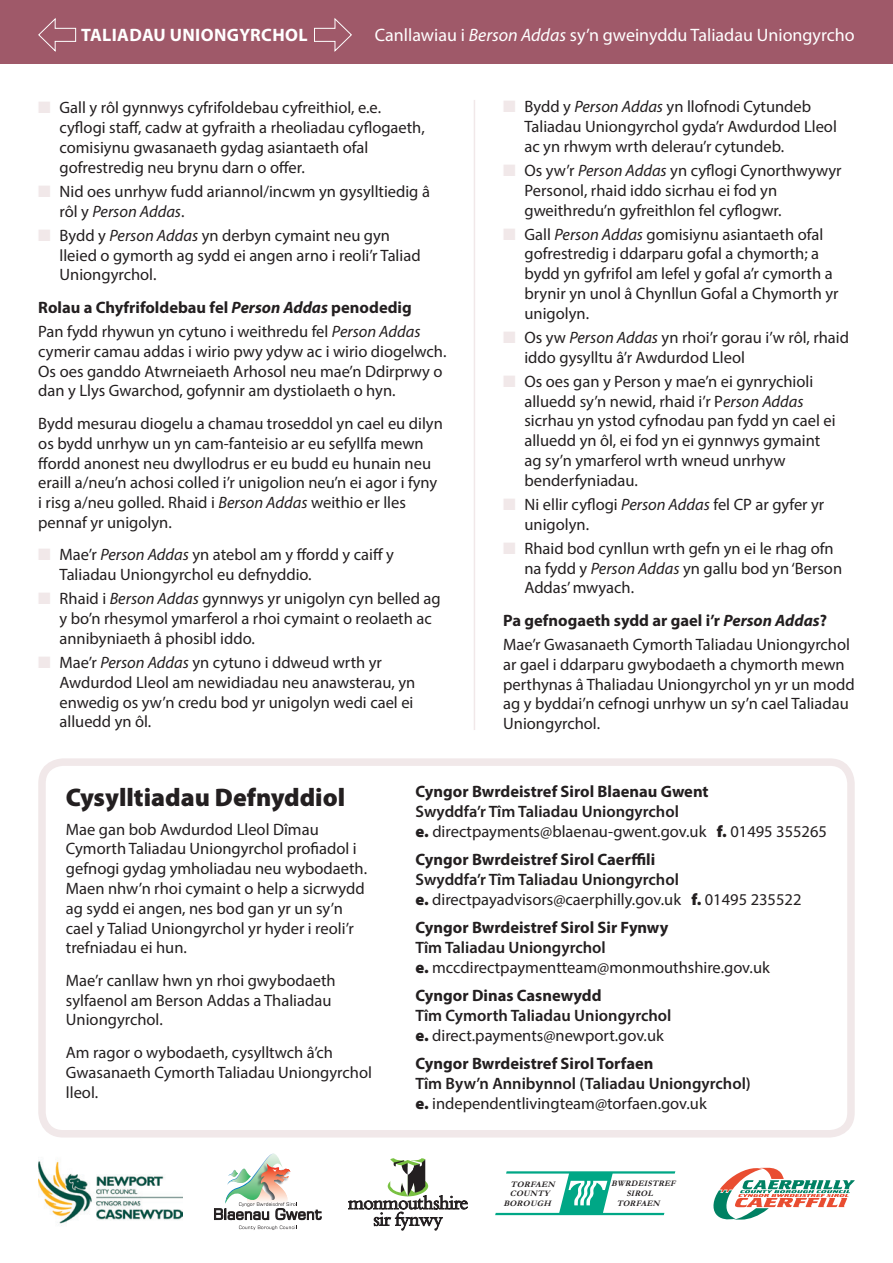
<style>
.page{position:relative;width:893px;height:1263px;background:#fff}
.page>*{position:absolute;margin:0;border:0;box-sizing:border-box;transform-origin:0 0}
.t1{font:900 25.5px "Myriad Pro";color:#231f20}
.t2{font:18px "Myriad Pro";color:#fff}
.t3{font:700 18px "Myriad Pro";letter-spacing:.02em;color:#fff}
.t4{font:16.5px/19.8px "Myriad Pro";color:#231f20}
.t5{font:700 16.5px "Myriad Pro";color:#231f20}
.t6{font:600 16.5px/19.8px "Myriad Pro";color:#231f20}
.t7{font:italic 700 8.4px "Garamond";color:#231f20}
.s1{font-style:italic}
.s2{color:#f1e8e9}
.s3{font-weight:700}
.s4{font-weight:700;font-style:italic}
.s5{font-weight:600}
.s6{font-weight:900}
.s7{font-weight:400}
</style>
<div class="page">
<div style="left:38px;top:758px;width:817px;height:379px;border:8px solid #f1e8e9;border-radius:21px"></div>
<div style="left:0;top:0;width:893px;height:64px;background:#9f5969"></div>
<svg style="left:214px;top:1153px;width:108px;height:77px"></svg>
<img style="left:39px;top:1160px;width:144px;height:64px">
<svg style="left:348px;top:1158px;width:120px;height:72px"></svg>
<svg style="left:495px;top:1171px;width:180px;height:44px"></svg>
<svg style="left:713px;top:1167px;width:142px;height:53px"></svg>
<hr style="left:474px;top:100px;width:1px;height:630px;background:#f1e8e9">
<svg style="left:38px;top:18px;width:38px;height:34px"></svg>
<svg style="left:314px;top:18px;width:38px;height:34px"></svg>
<p class="t3" style="left:81px;top:23px;width:228px">Taliadau Uniongyrchol</p>
<p class="t2" style="left:375px;top:24px;width:481px">Canllawiau i <span class="s1">Berson Addas</span> sy’n gweinyddu Taliadau Uniongyrcho</p>
<p class="t4" style="left:60px;top:98px;width:367px;text-indent:-21px"><span class="s2">■</span> Gall y rôl gynnwys cyfrifoldebau cyfreithiol, e.e. cyflogi staff, cadw at gyfraith a rheoliadau cyflogaeth, comisiynu gwasanaeth gydag asiantaeth ofal gofrestredig neu brynu darn o offer.</p>
<p class="t4" style="left:60px;top:181px;width:372px;text-indent:-21px"><span class="s2">■</span> Nid oes unrhyw fudd ariannol/incwm yn gysylltiedig â rôl y <span class="s1">Person Addas</span>.</p>
<p class="t4" style="left:60px;top:225px;width:363px;text-indent:-21px"><span class="s2">■</span> Bydd y <span class="s1">Person Addas</span> yn derbyn cymaint neu gyn lleied o gymorth ag sydd ei angen arno i reoli’r Taliad<br>Uniongyrchol.</p>
<p class="t4" style="left:38px;top:295px;width:384px;line-height:24px"><span class="s3">Rolau a Chyfrifoldebau fel</span> <span class="s4">Person Addas</span> <span class="s3">penodedig<br></span>Pan fydd rhywun yn cytuno i weithredu fel <span class="s1">Person Addas</span></p>
<p class="t4" style="left:38px;top:341px;width:410px">cymerir camau addas i wirio pwy ydyw ac i wirio diogelwch.<br>Os oes ganddo Atwrneiaeth Arhosol neu mae’n Ddirprwy o dan y Llys Gwarchod, gofynnir am dystiolaeth o hyn.</p>
<p class="t4" style="left:38px;top:413px;width:406px">Bydd mesurau diogelu a chamau troseddol yn cael eu dilyn os bydd unrhyw un yn cam-fanteisio ar eu sefyllfa mewn ffordd anonest neu dwyllodrus er eu budd eu hunain neu eraill a/neu’n achosi colled i’r unigolion neu’n ei agor i fyny i risg a/neu golled. Rhaid i <span class="s1">Berson Addas</span> weithio er lles pennaf yr unigolyn.</p>
<p class="t4" style="left:60px;top:545px;width:336px;text-indent:-21px"><span class="s2">■</span> Mae’r <span class="s1">Person Addas</span> yn atebol am y ffordd y caiff y<br>Taliadau Uniongyrchol eu defnyddio.</p>
<p class="t4" style="left:60px;top:589px;width:383px;text-indent:-21px"><span class="s2">■</span> Rhaid i <span class="s1">Berson Addas</span> gynnwys yr unigolyn cyn belled ag y bo’n rhesymol ymarferol a rhoi cymaint o reolaeth ac annibyniaeth â phosibl iddo.</p>
<p class="t4" style="left:60px;top:652px;width:357px;text-indent:-21px"><span class="s2">■</span> Mae’r <span class="s1">Person Addas</span> yn cytuno i ddweud wrth yr Awdurdod Lleol am newidiadau neu anawsterau, yn enwedig os yw’n credu bod yr unigolyn wedi cael ei alluedd yn ôl.</p>
<p class="t4" style="left:524px;top:97px;width:314px;text-indent:-21px"><span class="s2">■</span> Bydd y <span class="s1">Person Addas</span> yn llofnodi Cytundeb<br>Taliadau Uniongyrchol gyda’r Awdurdod Lleol ac yn rhwym wrth delerau’r cytundeb.</p>
<p class="t4" style="left:524px;top:160px;width:319px;text-indent:-21px"><span class="s2">■</span> Os yw’r <span class="s1">Person Addas</span> yn cyflogi Cynorthwywyr<br>Personol, rhaid iddo sicrhau ei fod yn gweithredu’n gyfreithlon fel cyflogwr.</p>
<p class="t4" style="left:524px;top:224px;width:316px;text-indent:-21px"><span class="s2">■</span> Gall <span class="s1">Person Addas</span> gomisiynu asiantaeth ofal gofrestredig i ddarparu gofal a chymorth; a bydd yn gyfrifol am lefel y gofal a’r cymorth a brynir yn unol â Chynllun Gofal a Chymorth yr unigolyn.</p>
<p class="t4" style="left:524px;top:327px;width:326px;text-indent:-21px"><span class="s2">■</span> Os yw <span class="s1">Person Addas</span> yn rhoi’r gorau i’w rôl, rhaid iddo gysylltu â’r Awdurdod Lleol</p>
<p class="t4" style="left:524px;top:371px;width:313px;text-indent:-21px"><span class="s2">■</span> Os oes gan y Person y mae’n ei gynrychioli alluedd sy’n newid, rhaid i’r P<span class="s1">erson Addas </span>sicrhau yn ystod cyfnodau pan fydd yn cael ei alluedd yn ôl, ei fod yn ei gynnwys gymaint ag sy’n ymarferol wrth wneud unrhyw benderfyniadau.</p>
<p class="t4" style="left:524px;top:494px;width:301px;text-indent:-21px"><span class="s2">■</span> Ni ellir cyflogi <span class="s1">Person Addas</span> fel CP ar gyfer yr unigolyn.</p>
<p class="t4" style="left:524px;top:538px;width:319px;text-indent:-21px"><span class="s2">■</span> Rhaid bod cynllun wrth gefn yn ei le rhag ofn na fydd y <span class="s1">Person Addas</span> yn gallu bod yn ‘Berson<br>Addas’ mwyach.</p>
<p class="t4" style="left:503px;top:608px;width:348px;line-height:24px"><span class="s3">Pa gefnogaeth sydd ar gael i’r</span> <span class="s4">Person Addas</span><span class="s3">?<br></span>Mae’r Gwasanaeth Cymorth Taliadau Uniongyrchol</p>
<p class="t4" style="left:503px;top:654px;width:353px">ar gael i ddarparu gwybodaeth a chymorth mewn perthynas â Thaliadau Uniongyrchol yn yr un modd ag y byddai’n cefnogi unrhyw un sy’n cael Taliadau Uniongyrchol.</p>
<h1 class="t1" style="left:66px;top:780px;width:281px">Cysylltiadau Defnyddiol</h1>
<p class="t4" style="left:66px;top:819px;width:303px">Mae gan bob Awdurdod Lleol Dîmau Cymorth Taliadau Uniongyrchol profiadol i gefnogi gydag ymholiadau neu wybodaeth.<br>Maen nhw’n rhoi cymaint o help a sicrwydd ag sydd ei angen, nes bod gan yr un sy’n cael y Taliad Uniongyrchol yr hyder i reoli’r trefniadau ei hun.</p>
<p class="t4" style="left:66px;top:970px;width:271px">Mae’r canllaw hwn yn rhoi gwybodaeth sylfaenol am Berson Addas a Thaliadau<br>Uniongyrchol.</p>
<p class="t4" style="left:66px;top:1042px;width:308px">Am ragor o wybodaeth, cysylltwch â’ch<br>Gwasanaeth Cymorth Taliadau Uniongyrchol lleol.</p>
<p class="t5" style="left:416px;top:781px;width:294px">Cyngor Bwrdeistref Sirol Blaenau Gwent</p>
<p class="t4" style="left:416px;top:801px;width:413px"><span class="s5">Swyddfa’r Tîm Taliadau Uniongyrchol<br></span><span class="s6">e.</span> directpayments@blaenau-gwent.gov.uk <span class="s6">f.</span> 01495 355265</p>
<p class="t5" style="left:416px;top:849px;width:241px">Cyngor Bwrdeistref Sirol Caerffili</p>
<p class="t4" style="left:416px;top:869px;width:387px"><span class="s5">Swyddfa’r Tîm Taliadau Uniongyrchol<br></span><span class="s6">e.</span> directpayadvisors@caerphilly.gov.uk <span class="s6">f.</span> 01495 235522</p>
<p class="t5" style="left:416px;top:917px;width:254px">Cyngor Bwrdeistref Sirol Sir Fynwy</p>
<p class="t4" style="left:416px;top:937px;width:356px"><span class="s5">Tîm Taliadau Uniongyrchol<br></span><span class="s6">e.</span> mccdirectpaymentteam@monmouthshire.gov.uk</p>
<p class="t5" style="left:416px;top:985px;width:187px">Cyngor Dinas Casnewydd</p>
<p class="t6" style="left:416px;top:1005px;width:257px">Tîm Cymorth Taliadau Uniongyrchol <span class="s6">e.</span> <span class="s7">direct.payments@newport.gov.uk</span></p>
<p class="t5" style="left:416px;top:1052px;width:239px">Cyngor Bwrdeistref Sirol Torfaen</p>
<p class="t6" style="left:416px;top:1073px;width:337px">Tîm Byw’n Annibynnol (Taliadau Uniongyrchol) <span class="s6">e.</span> <span class="s7">independentlivingteam@torfaen.gov.uk</span></p>
<p class="t7" style="left:511px;top:1179px;width:48px">TORFAEN</p>
<p class="t7" style="left:510px;top:1189px;width:43px">COUNTY</p>
<p class="t7" style="left:503px;top:1198px;width:51px">BOROUGH</p>
<p class="t7" style="left:611px;top:1179px;width:68px">BWRDEISTREF</p>
<p class="t7" style="left:626px;top:1188px;width:30px">SIROL</p>
<p class="t7" style="left:617px;top:1198px;width:47px">TORFAEN</p>
</div>
